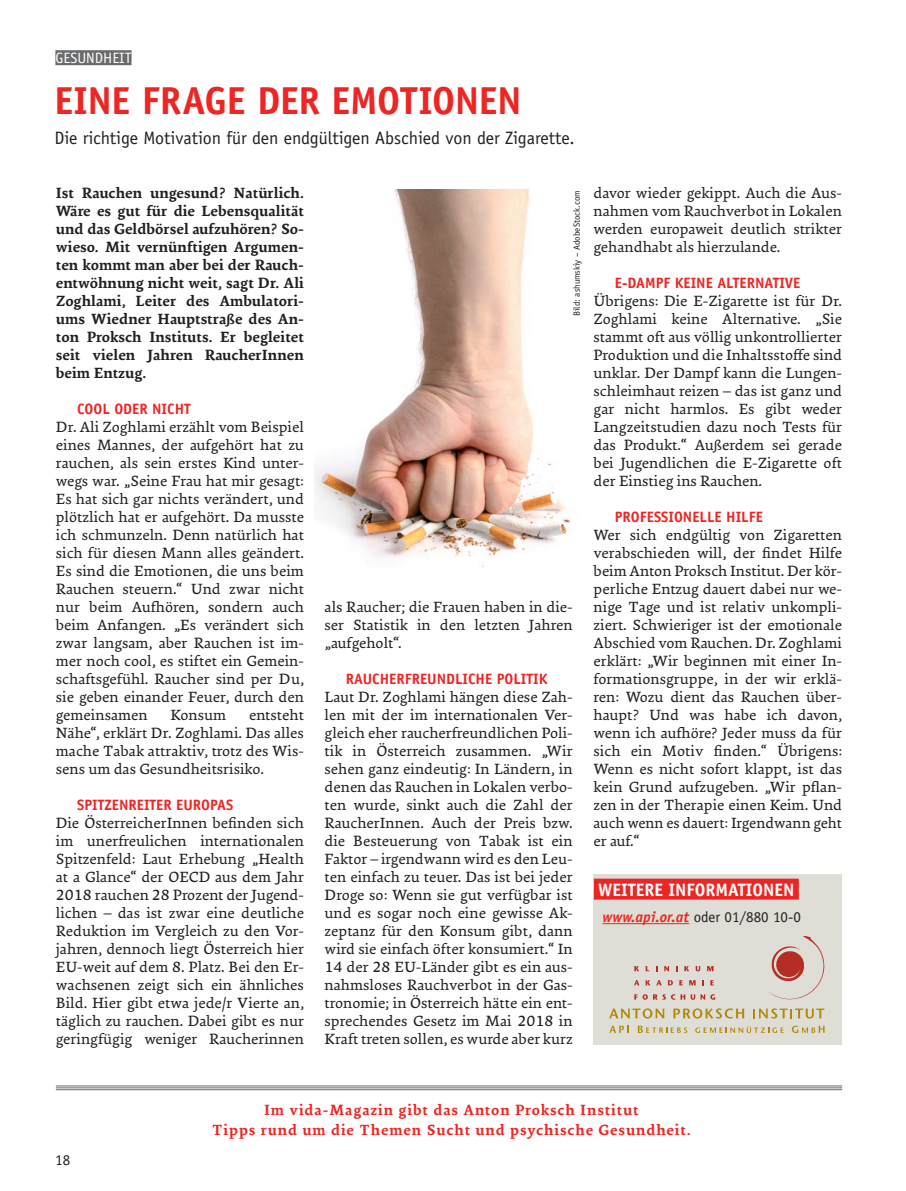
<style>
.page{position:relative;width:906px;height:1191px;background:#fff}
.page>*{position:absolute;margin:0;border:0;box-sizing:border-box;transform-origin:0 0}
.t1{font:700 39px "Officina Sans Std";letter-spacing:-.01em;color:#ed2624}
.t2{font:18px "Officina Sans Std";color:#231f20}
.t3{font:700 18px "Officina Sans Std";color:#fff}
.t4{font:15px/18px "Ginkgo LT Pro";color:#231f20;text-align:justify}
.t5{font:700 15px/18px "Ginkgo LT Pro";color:#231f20;text-align:justify}
.t6{font:700 15px "Officina Sans Std";color:#ed2624}
.t7{font:700 15px/19.5px "Ginkgo LT Pro";letter-spacing:.06em;color:#ed2624;text-align:center}
.t8{font:15px "Officina Sans Std";color:#231f20}
.t9{font:15px "Officina Sans Std";color:#fff}
.t10{font:9px "Officina Sans Std";color:#231f20}
.s1{font-weight:700;font-style:italic;color:#ed2624}
</style>
<div class="page">
<div style="left:55px;top:50px;width:76px;height:15px;background:#6a6b6d"></div>
<img style="left:314px;top:189px;width:257px;height:378px">
<div style="left:594px;top:874px;width:248px;height:170px;background:#deded6"></div>
<div style="left:594px;top:878px;width:205px;height:21px;background:#ed2624"></div>
<hr style="left:602px;top:923px;width:87px;height:1px;background:#ed2624">
<svg style="left:609px;top:1008px;width:55px;height:10px"></svg>
<svg style="left:673px;top:1008px;width:71px;height:10px"></svg>
<svg style="left:753px;top:1008px;width:71px;height:10px"></svg>
<svg style="left:609px;top:1025px;width:20px;height:7px"></svg>
<svg style="left:638px;top:1025px;width:49px;height:8px"></svg>
<svg style="left:695px;top:1026px;width:89px;height:7px"></svg>
<svg style="left:792px;top:1025px;width:32px;height:8px"></svg>
<svg style="left:634px;top:966px;width:5px;height:5px"></svg>
<svg style="left:645px;top:966px;width:4px;height:5px"></svg>
<svg style="left:664px;top:966px;width:5px;height:5px"></svg>
<svg style="left:684px;top:966px;width:5px;height:5px"></svg>
<svg style="left:695px;top:966px;width:5px;height:5px"></svg>
<svg style="left:707px;top:966px;width:6px;height:5px"></svg>
<svg style="left:634px;top:980px;width:5px;height:5px"></svg>
<svg style="left:645px;top:980px;width:5px;height:5px"></svg>
<svg style="left:656px;top:980px;width:6px;height:5px"></svg>
<svg style="left:668px;top:980px;width:5px;height:5px"></svg>
<svg style="left:679px;top:980px;width:4px;height:5px"></svg>
<svg style="left:689px;top:980px;width:6px;height:5px"></svg>
<svg style="left:710px;top:980px;width:4px;height:5px"></svg>
<svg style="left:634px;top:994px;width:81px;height:5px"></svg>
<svg style="left:769px;top:936px;width:55px;height:63px"></svg>
<hr style="left:56px;top:1085px;width:786px;height:1px;background:#6a6b6d">
<hr style="left:56px;top:1087px;width:786px;height:1px;background:#6a6b6d">
<hr style="left:56px;top:1089px;width:786px;height:1px;background:#6a6b6d">
<p class="t9" style="left:55px;top:49px;width:78px">GESUNDHEIT</p>
<h1 class="t1" style="left:55px;top:77px;width:468px">EINE FRAGE DER EMOTIONEN</h1>
<p class="t2" style="left:55px;top:127px;width:519px">Die richtige Motivation für den endgültigen Abschied von der Zigarette.</p>
<p class="t5" style="left:56px;top:184px;width:250px">Ist Rauchen ungesund? Natürlich.<br>Wäre es gut für die Lebensqualität und das Geldbörsel aufzuhören? So&shy;wieso. Mit vernünftigen Argumen&shy;ten kommt man aber bei der Rauch&shy;entwöhnung nicht weit, sagt Dr. Ali Zoghlami, Leiter des Ambulatori&shy;ums Wiedner Hauptstraße des An&shy;ton Proksch Instituts. Er begleitet seit vielen Jahren RaucherInnen beim Entzug.</p>
<p class="t6" style="left:77px;top:400px;width:115px">COOL ODER NICHT</p>
<p class="t4" style="left:56px;top:418px;width:250px">Dr. Ali Zoghlami erzählt vom Beispiel eines Mannes, der aufgehört hat zu rauchen, als sein erstes Kind unter&shy;wegs war. „Seine Frau hat mir gesagt:<br>Es hat sich gar nichts verändert, und plötzlich hat er aufgehört. Da musste ich schmunzeln. Denn natürlich hat sich für diesen Mann alles geändert.<br>Es sind die Emotionen, die uns beim Rauchen steuern.“ Und zwar nicht nur beim Aufhören, sondern auch beim Anfangen. „Es verändert sich zwar langsam, aber Rauchen ist im&shy;mer noch cool, es stiftet ein Gemein&shy;schaftsgefühl. Raucher sind per Du, sie geben einander Feuer, durch den gemeinsamen</p>
<p class="t4" style="left:56px;top:706px;width:250px;text-indent:193px">entsteht Nähe“, erklärt Dr. Zoghlami. Das alles mache Tabak attraktiv, trotz des Wis&shy;sens um das Gesundheitsrisiko.</p>
<p class="t6" style="left:77px;top:796px;width:158px">SPITZENREITER EUROPAS</p>
<p class="t4" style="left:56px;top:814px;width:250px">Die ÖsterreicherInnen befinden sich im unerfreulichen internationalen Spitzenfeld: Laut Erhebung „Health at a Glance“ der OECD aus dem Jahr 2018 rauchen 28 Prozent der Jugend&shy;lichen – das ist zwar eine deutliche Reduktion im Vergleich zu den Vor&shy;jahren, dennoch liegt Österreich hier EU-weit auf dem 8. Platz. Bei den Er&shy;wachsenen zeigt sich ein ähnliches Bild. Hier gibt etwa jede/r Vierte an, täglich zu rauchen. Dabei gibt es nur geringfügig weniger Raucherinnen</p>
<p class="t4" style="left:171px;top:706px;width:57px">Konsum</p>
<p class="t10" style="left:571px;top:316px;width:128px;rotate:-90deg">Bild: ashumskiy – AdobeStock. com</p>
<p class="t4" style="left:324px;top:598px;width:250px">als Raucher; die Frauen haben in die&shy;ser Statistik in den letzten Jahren „aufgeholt“.</p>
<p class="t6" style="left:346px;top:670px;width:203px">RAUCHERFREUNDLICHE POLITIK</p>
<p class="t4" style="left:324px;top:688px;width:250px">Laut Dr. Zoghlami hängen diese Zah&shy;len mit der im internationalen Ver&shy;gleich eher raucherfreundlichen Poli&shy;tik in Österreich zusammen. „Wir sehen ganz eindeutig: In Ländern, in denen das Rauchen in Lokalen verbo&shy;ten wurde, sinkt auch die Zahl der RaucherInnen. Auch der Preis bzw. die Besteuerung von Tabak ist ein Faktor – irgendwann wird es den Leu&shy;ten einfach zu teuer. Das ist bei jeder Droge so: Wenn sie gut verfügbar ist und es sogar noch eine gewisse Ak&shy;zeptanz für den Konsum gibt, dann wird sie einfach öfter konsumiert.“ In 14 der 28 EU-Länder gibt es ein aus&shy;nahmsloses Rauchverbot in der Gas&shy;tronomie; in Österreich hätte ein ent&shy;sprechendes Gesetz im Mai 2018 in Kraft treten sollen, es wurde aber kurz</p>
<p class="t4" style="left:593px;top:184px;width:250px">davor wieder gekippt. Auch die Aus&shy;nahmen vom Rauchverbot in Lokalen werden europaweit deutlich strikter gehandhabt als hierzulande.</p>
<p class="t6" style="left:615px;top:274px;width:187px">E-DAMPF KEINE ALTERNATIVE</p>
<p class="t4" style="left:593px;top:292px;width:250px">Übrigens: Die E-Zigarette ist für Dr.<br>Zoghlami keine Alternative. „Sie stammt oft aus völlig unkontrollierter Produktion und die Inhaltsstoffe sind unklar. Der Dampf kann die Lungen&shy;schleimhaut reizen – das ist ganz und gar nicht harmlos. Es gibt weder Langzeitstudien dazu noch Tests für das Produkt.“ Außerdem sei gerade bei Jugendlichen die E-Zigarette oft der Einstieg ins Rauchen.</p>
<p class="t6" style="left:615px;top:508px;width:150px">PROFESSIONELLE HILFE</p>
<p class="t4" style="left:593px;top:526px;width:250px">Wer sich endgültig von Zigaretten verabschieden will, der findet Hilfe beim Anton Proksch Institut. Der kör&shy;perliche Entzug dauert dabei nur we&shy;nige Tage und ist relativ unkompli&shy;ziert. Schwieriger ist der emotionale Abschied vom Rauchen. Dr. Zoghlami erklärt: „Wir beginnen mit einer In&shy;formationsgruppe, in der wir erklä&shy;ren: Wozu dient das Rauchen über&shy;haupt? Und was habe ich davon, wenn ich aufhöre? Jeder muss da für sich ein Motiv finden.“ Übrigens:<br>Wenn es nicht sofort klappt, ist das kein Grund aufzugeben. „Wir pflan&shy;zen in der Therapie einen Keim. Und auch wenn es dauert: Irgendwann geht er auf.“</p>
<p class="t3" style="left:598px;top:878px;width:198px">WEITERE INFORMATIONEN</p>
<p class="t8" style="left:602px;top:908px;width:200px"><span class="s1">www.api.or.at</span> oder 01/880 10-0</p>
<p class="t8" style="left:55px;top:1150px;width:16px">18</p>
<p class="t7" style="left:212px;top:1100px;width:480px">Im vida-Magazin gibt das Anton Proksch Institut<br>Tipps rund um die Themen Sucht und psychische Gesundheit.</p>
</div>
